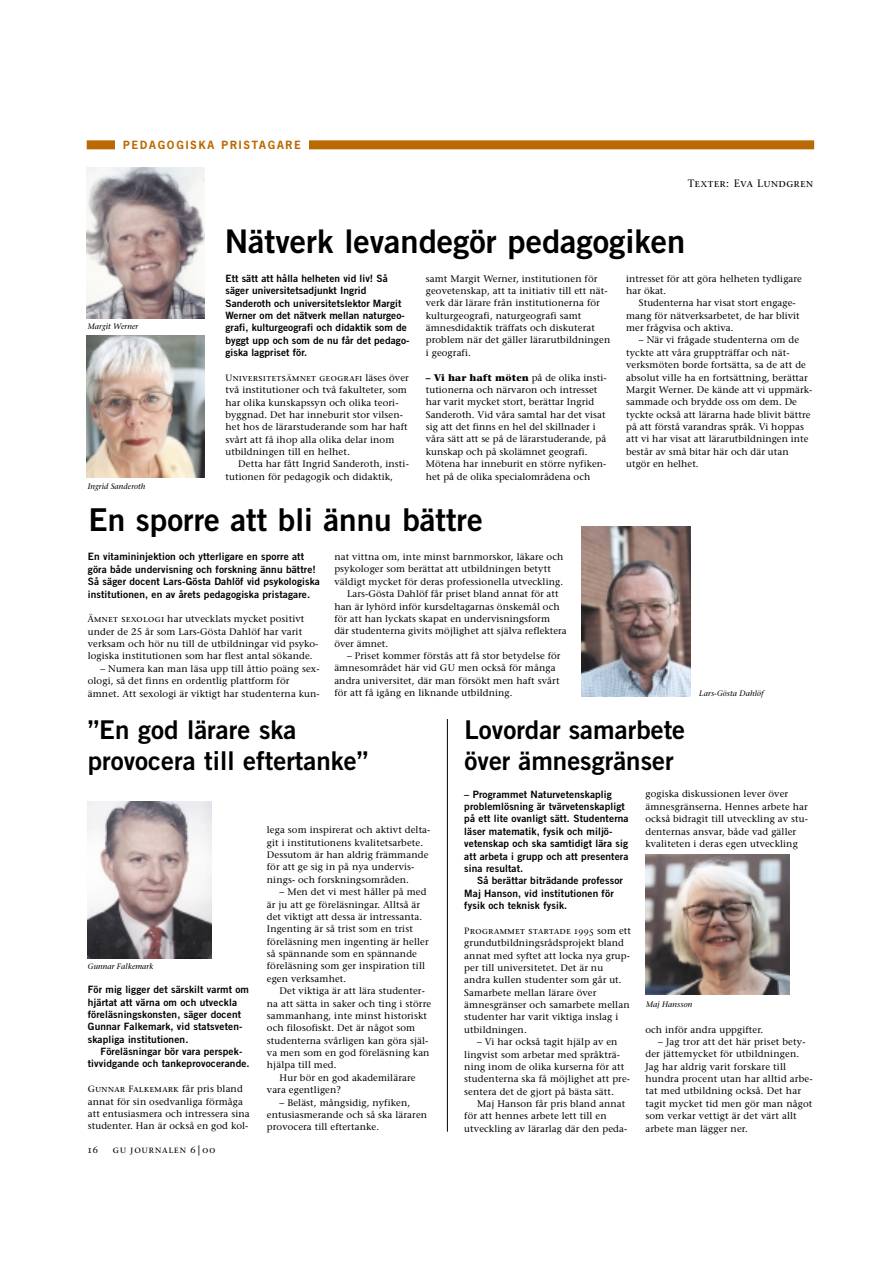
<style>
.page{position:relative;width:893px;height:1263px;background:#fff}
.page>*{position:absolute;margin:0;border:0;box-sizing:border-box;transform-origin:0 0}
.t1{font:32.7px "Trade Gothic Bold Two";color:#000}
.t2{font:31.5px "Trade Gothic Bold Two";color:#000}
.t3{font:25.8px/31px "Trade Gothic Bold Two";color:#000}
.t4{font:500 11.25px "Stone Serif SCEF";letter-spacing:.055em;color:#000}
.t5{font:700 10.65px "News Gothic";letter-spacing:.17em;color:#bb6903}
.t6{font:10.2px/12.3px "Trade Gothic Bold Two";letter-spacing:.01em;color:#000}
.t7{font:500 10.2px "Stone Serif SCEF";letter-spacing:.1em;color:#000}
.t8{font:9.6px/12.3px "Stone Serif";letter-spacing:.01em;color:#000}
.t9{font:500 9.6px "Stone Serif SCEF";letter-spacing:.055em;color:#000}
.t10{font:italic 7.8px "Stone Serif";letter-spacing:.01em;color:#000}
.s1{font-family:"Stone Serif";font-weight:400}
.s2{font-weight:700}
.s3{font-family:"Stone Serif SCEF";font-weight:500}
</style>
<div class="page">
<div style="left:87px;top:140px;width:727px;height:9px;background:#bb6903"></div>
<div style="left:115px;top:138px;width:194px;height:17px;background:#fff"></div>
<img style="left:87px;top:168px;width:118px;height:150px">
<img style="left:88px;top:801px;width:123px;height:157px">
<img style="left:87px;top:335px;width:118px;height:143px">
<img style="left:581px;top:527px;width:109px;height:169px">
<img style="left:645px;top:855px;width:144px;height:139px">
<hr style="left:447px;top:719px;width:1px;height:413px;background:#000">
<p class="t5" style="left:123px;top:141px;width:179px">PEDAGOGISKA PRISTAGARE</p>
<p class="t4" style="left:687px;top:177px;width:127px">Texter: Eva Lundgren</p>
<p class="t10" style="left:88px;top:323px;width:52px">Margit Werner</p>
<p class="t10" style="left:88px;top:483px;width:59px">Ingrid Sanderoth</p>
<h1 class="t1" style="left:225px;top:230px;width:462px">Nätverk levandegör pedagogiken</h1>
<p class="t6" style="left:225px;top:273px;width:185px">Ett sätt att hålla helheten vid liv! Så säger universitetsadjunkt Ingrid Sanderoth och universitetslektor Margit Werner om det nätverk mellan naturgeo&shy;grafi, kulturgeografi och didaktik som de byggt upp och som de nu får det pedago&shy;giska lagpriset för.</p>
<p class="t9" style="left:225px;top:372px;width:185px">Universitetsämnet geografi <span class="s1">läses över</span></p>
<p class="t8" style="left:225px;top:385px;width:184px">två institutioner och två fakulteter, som har olika kunskapssyn och olika teori&shy;byggnad. Det har inneburit stor vilsen&shy;het hos de lärarstuderande som har haft svårt att få ihop alla olika delar inom utbildningen till en helhet.</p>
<p class="t8" style="left:225px;top:459px;width:185px;text-indent:13px">Detta har fått Ingrid Sanderoth, insti&shy;tutionen för pedagogik och didaktik,</p>
<p class="t8" style="left:426px;top:273px;width:186px">samt Margit Werner, institutionen för geovetenskap, att ta initiativ till ett nät&shy;verk där lärare från institutionerna för kulturgeografi, naturgeografi samt ämnesdidaktik träffats och diskuterat problem när det gäller lärarutbildningen i geografi.</p>
<p class="t8" style="left:426px;top:372px;width:182px"><span class="s2">– Vi har haft möten</span> på de olika insti&shy;tutionerna och närvaron och intresset har varit mycket stort, berättar Ingrid Sanderoth. Vid våra samtal har det visat sig att det finns en hel del skillnader i våra sätt att se på de lärarstuderande, på kunskap och på skolämnet geografi.<br>Mötena har inneburit en större nyfiken&shy;het på de olika specialområdena och</p>
<p class="t8" style="left:626px;top:273px;width:177px">intresset för att göra helheten tydligare har ökat.</p>
<p class="t8" style="left:626px;top:298px;width:175px;text-indent:13px">Studenterna har visat stort engage&shy;mang för nätverksarbetet, de har blivit mer frågvisa och aktiva.</p>
<p class="t8" style="left:626px;top:335px;width:188px;text-indent:13px">– När vi frågade studenterna om de tyckte att våra gruppträffar och nät&shy;verksmöten borde fortsätta, sa de att de absolut ville ha en fortsättning, berättar Margit Werner. De kände att vi uppmärk&shy;sammade och brydde oss om dem. De tyckte också att lärarna hade blivit bättre på att förstå varandras språk. Vi hoppas att vi har visat att lärarutbildningen inte består av små bitar här och där utan utgör en helhet.</p>
<h2 class="t2" style="left:89px;top:508px;width:396px">En sporre att bli ännu bättre</h2>
<p class="t6" style="left:88px;top:552px;width:234px">En vitamininjektion och ytterligare en sporre att göra både undervisning och forskning ännu bättre!<br>Så säger docent Lars-Gösta Dahlöf vid psykologiska institutionen, en av årets pedagogiska pristagare.</p>
<p class="t8" style="left:88px;top:614px;width:232px"><span class="s3">Ämnet sexologi</span> har utvecklats mycket positivt under de 25 år som Lars-Gösta Dahlöf har varit verksam och hör nu till de utbildningar vid psyko&shy;logiska institutionen som har flest antal sökande.</p>
<p class="t8" style="left:88px;top:663px;width:233px;text-indent:13px">– Numera kan man läsa upp till åttio poäng sex&shy;ologi, så det finns en ordentlig plattform för ämnet. Att sexologi är viktigt har studenterna kun-</p>
<p class="t8" style="left:334px;top:552px;width:230px">nat vittna om, inte minst barnmorskor, läkare och</p>
<p class="t8" style="left:334px;top:564px;width:218px">psykologer som berättat att utbildningen betytt</p>
<p class="t8" style="left:334px;top:576px;width:230px">väldigt mycket för deras professionella utveckling.</p>
<p class="t8" style="left:347px;top:589px;width:213px">Lars-Gösta Dahlöf får priset bland annat för att</p>
<p class="t8" style="left:334px;top:601px;width:227px">han är lyhörd inför kursdeltagarnas önskemål och</p>
<p class="t8" style="left:334px;top:613px;width:217px">för att han lyckats skapat en undervisningsform</p>
<p class="t8" style="left:334px;top:626px;width:234px">där studenterna givits möjlighet att själva reflektera</p>
<p class="t8" style="left:334px;top:638px;width:55px">över ämnet.</p>
<p class="t8" style="left:334px;top:651px;width:228px;text-indent:13px">– Priset kommer förstås att få stor betydelse för ämnesområdet här vid GU men också för många andra universitet, där man försökt men haft svårt för att få igång en liknande utbildning.</p>
<h3 class="t3" style="left:88px;top:716px;width:282px">”En god lärare ska provocera till eftertanke”</h3>
<h3 class="t3" style="left:464px;top:717px;width:222px">Lovordar samarbete över ämnesgränser</h3>
<p class="t10" style="left:699px;top:690px;width:66px">Lars-Gösta Dahlöf</p>
<p class="t10" style="left:88px;top:964px;width:67px">Gunnar Falkemark</p>
<p class="t6" style="left:88px;top:984px;width:163px">För mig ligger det särskilt varmt om hjärtat att värna om och utveckla föreläsningskonsten, säger docent Gunnar Falkemark, vid statsveten&shy;skapliga institutionen.</p>
<p class="t6" style="left:88px;top:1046px;width:163px;text-align:center">Föreläsningar bör vara perspek&shy;tivvidgande och tankeprovocerande.</p>
<p class="t9" style="left:88px;top:1083px;width:156px">Gunnar Falkemark <span class="s1">får pris bland</span></p>
<p class="t8" style="left:88px;top:1096px;width:163px">annat för sin osedvanliga förmåga att entusiasmera och intressera sina studenter. Han är också en god kol-</p>
<p class="t7" style="left:88px;top:1143px;width:12px">16</p>
<p class="t7" style="left:113px;top:1143px;width:104px">gu journalen 6|00</p>
<p class="t8" style="left:267px;top:825px;width:165px">lega som inspirerat och aktivt delta&shy;git i institutionens kvalitetsarbete.<br>Dessutom är han aldrig främmande för att ge sig in på nya undervis&shy;nings- och forskningsområden.</p>
<p class="t8" style="left:267px;top:887px;width:163px;text-indent:13px">– Men det vi mest håller på med är ju att ge föreläsningar. Alltså är det viktigt att dessa är intressanta.<br>Ingenting är så trist som en trist föreläsning men ingenting är heller så spännande som en spännande föreläsning som ger inspiration till egen verksamhet.</p>
<p class="t8" style="left:280px;top:986px;width:147px">Det viktiga är att lära studenter-</p>
<p class="t8" style="left:267px;top:998px;width:166px">na att sätta in saker och ting i större</p>
<p class="t8" style="left:267px;top:1010px;width:161px">sammanhang, inte minst historiskt</p>
<p class="t8" style="left:267px;top:1023px;width:150px">och filosofiskt. Det är något som</p>
<p class="t8" style="left:267px;top:1035px;width:163px">studenterna svårligen kan göra själ-</p>
<p class="t8" style="left:267px;top:1048px;width:164px">va men som en god föreläsning kan</p>
<p class="t8" style="left:267px;top:1060px;width:71px">hjälpa till med.</p>
<p class="t8" style="left:280px;top:1072px;width:137px">Hur bör en god akademilärare</p>
<p class="t8" style="left:267px;top:1085px;width:76px">vara egentligen?</p>
<p class="t8" style="left:267px;top:1097px;width:162px;text-indent:13px">– Beläst, mångsidig, nyfiken, entusiasmerande och så ska läraren provocera till eftertanke.</p>
<p class="t6" style="left:464px;top:789px;width:166px">– Programmet Naturvetenskaplig problemlösning är tvärvetenskapligt på ett lite ovanligt sätt. Studenterna läser matematik, fysik och miljö&shy;vetenskap och ska samtidigt lära sig att arbeta i grupp och att presentera sina resultat.</p>
<p class="t6" style="left:464px;top:875px;width:160px;text-indent:13px">Så berättar biträdande professor<br>Maj Hanson, vid institutionen för fysik och teknisk fysik.</p>
<p class="t9" style="left:464px;top:925px;width:168px">Programmet startade 1995 <span class="s1">som ett</span></p>
<p class="t8" style="left:464px;top:938px;width:167px">grundutbildningsrådsprojekt bland annat med syftet att locka nya grup&shy;per till universitetet. Det är nu andra kullen studenter som går ut.<br>Samarbete mellan lärare över ämnesgränser och samarbete mellan studenter har varit viktiga inslag i utbildningen.</p>
<p class="t8" style="left:464px;top:1037px;width:167px;text-indent:13px">– Vi har också tagit hjälp av en lingvist som arbetar med språkträ&shy;ning inom de olika kurserna för att studenterna ska få möjlighet att pre&shy;sentera det de gjort på bästa sätt.</p>
<p class="t8" style="left:464px;top:1099px;width:164px;text-indent:13px">Maj Hanson får pris bland annat för att hennes arbete lett till en utveckling av lärarlag där den peda-</p>
<p class="t8" style="left:645px;top:789px;width:164px">gogiska diskussionen lever över ämnesgränserna. Hennes arbete har också bidragit till utveckling av stu&shy;denternas ansvar, både vad gäller kvaliteten i deras egen utveckling</p>
<p class="t10" style="left:646px;top:1002px;width:48px">Maj Hansson</p>
<p class="t8" style="left:645px;top:1024px;width:119px">och inför andra uppgifter.</p>
<p class="t8" style="left:645px;top:1036px;width:169px;text-indent:13px">– Jag tror att det här priset bety&shy;der jättemycket för utbildningen.<br>Jag har aldrig varit forskare till hundra procent utan har alltid arbe&shy;tat med utbildning också. Det har tagit mycket tid men gör man något som verkar vettigt är det värt allt arbete man lägger ner.</p>
</div>
